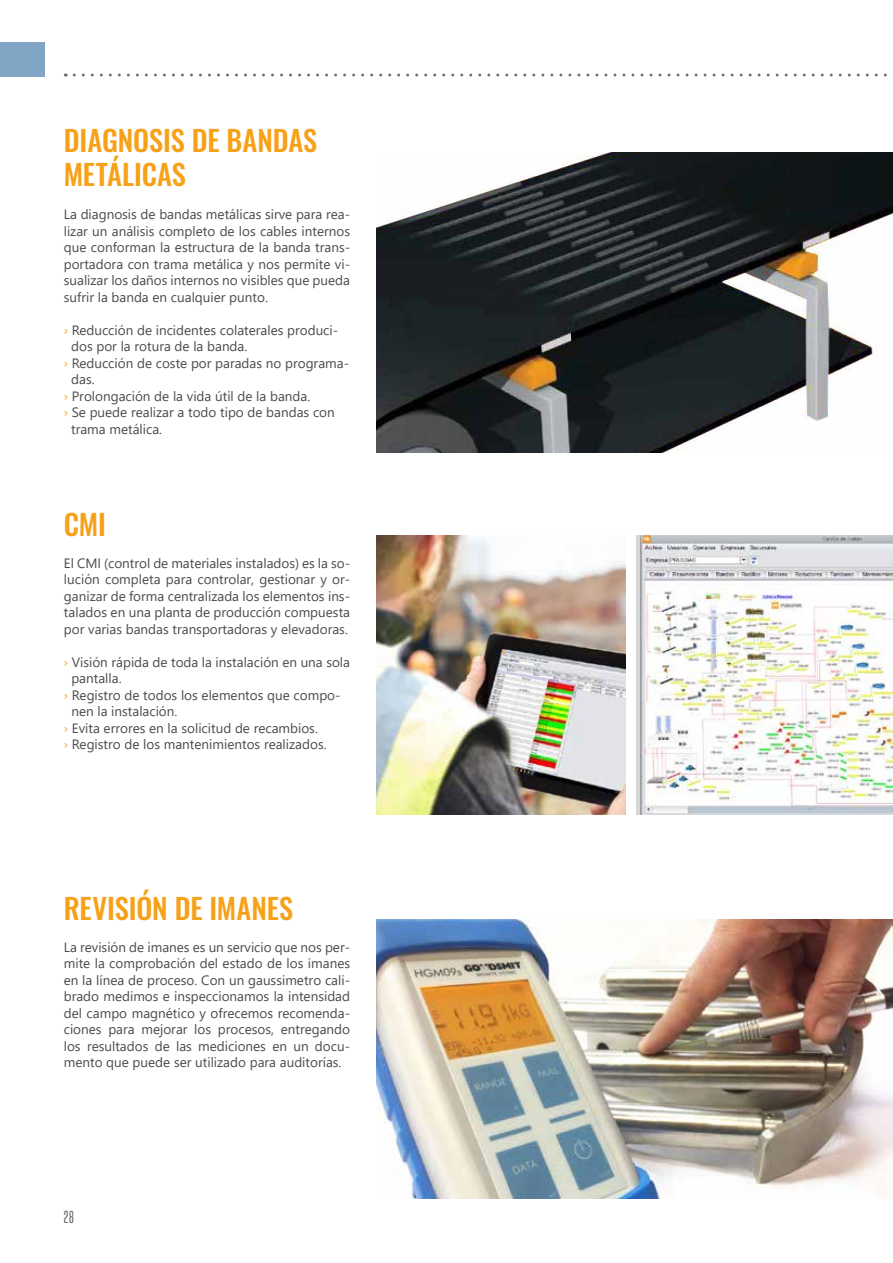
<style>
.page{position:relative;width:893px;height:1263px;background:#fff}
.page>*{position:absolute;margin:0;border:0;box-sizing:border-box;transform-origin:0 0}
.t1{font:500 28.5px/34.2px "Oswald";letter-spacing:-.005em;color:#f6a118}
.t2{font:15px "Steelfish Rg";color:#706f6f}
.t3{font:13.5px/16.5px "Segoe UI";color:#4a4a49;text-align:justify}
.s1{color:#f6a118}
</style>
<div class="page">
<img style="left:376px;top:152px;width:517px;height:300px">
<img style="left:641px;top:535px;width:252px;height:280px">
<img style="left:376px;top:535px;width:250px;height:280px">
<div style="left:0;top:43px;width:44px;height:34px;background:#81a5c5"></div>
<svg style="left:74px;top:74px;width:813px;height:3px"></svg>
<img style="left:376px;top:919px;width:517px;height:279px">
<h1 class="t1" style="left:64px;top:122px;width:255px">DIAGNOSIS DE BANDAS<br>METÁLICAS</h1>
<p class="t3" style="left:64px;top:207px;width:288px">La diagnosis de bandas metálicas sirve para rea&shy;lizar un análisis completo de los cables internos que conforman la estructura de la banda trans&shy;portadora con trama metálica y nos permite vi&shy;sualizar los daños internos no visibles que pueda sufrir la banda en cualquier punto.</p>
<p class="t3" style="left:64px;top:323px;width:276px"><span class="s1">›</span> Reducción de incidentes colaterales produci-</p>
<p class="t3" style="left:71px;top:339px;width:178px">dos por la rotura de la banda.</p>
<p class="t3" style="left:64px;top:356px;width:287px"><span class="s1">›</span> Reducción de coste por paradas no programa-</p>
<p class="t3" style="left:71px;top:372px;width:25px">das.</p>
<p class="t3" style="left:64px;top:389px;width:248px"><span class="s1">›</span> Prolongación de la vida útil de la banda.</p>
<p class="t3" style="left:64px;top:405px;width:272px"><span class="s1">›</span> Se puede realizar a todo tipo de bandas con</p>
<p class="t3" style="left:71px;top:422px;width:93px">trama metálica.</p>
<h1 class="t1" style="left:64px;top:505px;width:44px">CMI</h1>
<p class="t3" style="left:64px;top:556px;width:288px">El CMI (control de materiales instalados) es la so&shy;lución completa para controlar, gestionar y or&shy;ganizar de forma centralizada los elementos ins&shy;talados en una planta de producción compuesta por varias bandas transportadoras y elevadoras.</p>
<p class="t3" style="left:64px;top:655px;width:288px"><span class="s1">›</span> Visión rápida de toda la instalación en una sola</p>
<p class="t3" style="left:71px;top:671px;width:52px">pantalla.</p>
<p class="t3" style="left:64px;top:688px;width:278px"><span class="s1">›</span> Registro de todos los elementos que compo-</p>
<p class="t3" style="left:71px;top:704px;width:108px">nen la instalación.</p>
<p class="t3" style="left:64px;top:721px;width:255px"><span class="s1">›</span> Evita errores en la solicitud de recambios.</p>
<p class="t3" style="left:64px;top:737px;width:264px"><span class="s1">›</span> Registro de los mantenimientos realizados.</p>
<h1 class="t1" style="left:64px;top:890px;width:231px">REVISIÓN DE IMANES</h1>
<p class="t3" style="left:64px;top:940px;width:288px">La revisión de imanes es un servicio que nos per&shy;mite la comprobación del estado de los imanes en la línea de proceso. Con un gaussimetro cali&shy;brado medimos e inspeccionamos la intensidad del campo magnético y ofrecemos recomenda&shy;ciones para mejorar los procesos, entregando los resultados de las mediciones en un docu&shy;mento que puede ser utilizado para auditorías.</p>
<p class="t2" style="left:64px;top:1210px;width:12px">28</p>
</div>
